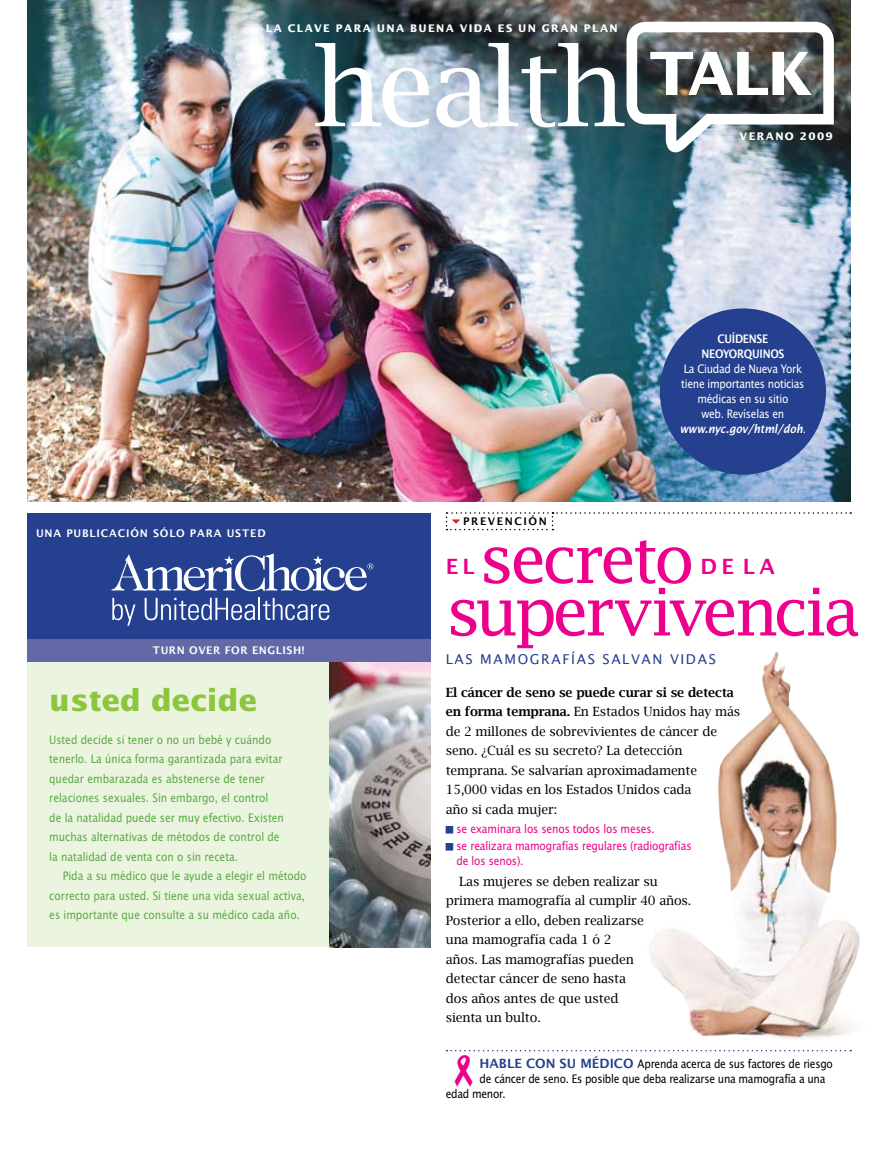
<style>
.page{position:relative;width:878px;height:1161px;background:#fff}
.page>*{position:absolute;margin:0;border:0;box-sizing:border-box;transform-origin:0 0}
.t1{font:66px "Lucida Fax";letter-spacing:-.07em;color:#ec008c}
.t2{font:700 30px "Lucida Sans";color:#8cc63f}
.t3{font:600 21px "Lucida Sans";color:#ec008c}
.t4{font:13.5px "Lucida Sans";letter-spacing:.12em;color:#25408f}
.t5{font:12.75px/19.5px "Lucida Bright";letter-spacing:-.01em;color:#000}
.t6{font:12.75px/19.5px "Lucida Sans Nar EF";color:#5aaa47}
.t7{font:12.75px "Lucida Sans Nar EF";letter-spacing:-.02em;color:#000}
.t8{font:12.75px/16.5px "Lucida Sans Nar EF";letter-spacing:-.01em;color:#ec008c}
.t9{font:12.75px/15px "Lucida Sans Nar EF";letter-spacing:-.02em;color:#fff;text-align:center}
.t10{font:12.75px "Lucida Sans Nar EF Dem Bol Ita";color:#fff}
.t11{font:12.75px/15px "Lucida Sans Nar EF Dem Bol";letter-spacing:-.02em;color:#fff}
.t12{font:600 10.5px "Lucida Sans";letter-spacing:.08em;color:#fff}
.t13{font:700 10.5px "Lucida Sans";letter-spacing:.13em;color:#fff}
.t14{font:600 10.5px "Lucida Sans";color:#000}
.s1{font-family:"Lucida Sans Nar EF"}
.s2{font-weight:600}
.s3{font-family:"Lucida Sans";font-weight:600;color:#25408f}
</style>
<div class="page">
<img style="left:27px;top:0;width:823px;height:502px">
<svg style="left:315px;top:43px;width:114px;height:85px"></svg>
<img style="left:436px;top:22px;width:397px;height:130px">
<div style="left:27px;top:662px;width:403px;height:285px;background:#ebf4de"></div>
<div style="left:659px;top:308px;width:167px;height:167px;background:#25408f;border-radius:50%"></div>
<img style="left:329px;top:662px;width:101px;height:285px">
<div style="left:27px;top:513px;width:403px;height:149px;background:#25408f"></div>
<div style="left:27px;top:639px;width:403px;height:23px;background:#6369a6"></div>
<svg style="left:112px;top:598px;width:23px;height:28px"></svg>
<svg style="left:145px;top:598px;width:110px;height:22px"></svg>
<hr style="left:258px;top:598px;width:2px;height:22px;background:#fff">
<svg style="left:263px;top:598px;width:66px;height:22px"></svg>
<svg style="left:111px;top:553px;width:262px;height:38px"></svg>
<img style="left:650px;top:652px;width:210px;height:388px">
<svg style="left:446px;top:1050px;width:405px;height:2px"></svg>
<svg style="left:446px;top:512px;width:405px;height:18px"></svg>
<p class="t13" style="left:266px;top:22px;width:9px">LA</p>
<p class="t13" style="left:288px;top:22px;width:331px">CLAVE PARA UNA BUENA VIDA ES UN GRAN PLAN</p>
<p class="t13" style="left:739px;top:130px;width:95px">VERANO 2009</p>
<p class="t12" style="left:36px;top:526px;width:10px">UNA</p>
<p class="t12" style="left:66px;top:526px;width:31px">PUBLICACI</p>
<p class="t12" style="left:130px;top:526px;width:47px">ÓN SÓLO</p>
<p class="t12" style="left:190px;top:526px;width:9px">PARA</p>
<p class="t12" style="left:227px;top:526px;width:25px">USTED</p>
<p class="t14" style="left:463px;top:515px;width:9px">PREVENCI</p>
<p class="t14" style="left:528px;top:515px;width:18px">ÓN</p>
<p class="t11" style="left:701px;top:332px;width:68px;text-indent:16px">CUÍDENSE<br>NEOYORQUIN</p>
<p class="t11" style="left:770px;top:347px;width:16px">OS</p>
<p class="t9" style="left:681px;top:362px;width:125px">La Ciudad de Nueva York tiene importantes noticias médicas en su sitio<br>web. Revíselas en</p>
<p class="t10" style="left:679px;top:422px;width:128px">www.nyc.gov/html/doh<span class="s1">.</span></p>
<p class="t12" style="left:153px;top:644px;width:9px">TURN</p>
<p class="t12" style="left:189px;top:644px;width:9px">OVER</p>
<p class="t12" style="left:225px;top:644px;width:35px">FOR ENGLI</p>
<p class="t12" style="left:286px;top:644px;width:19px">SH!</p>
<h2 class="t2" style="left:49px;top:682px;width:209px">USTED DECIDE</h2>
<p class="t6" style="left:49px;top:730px;width:236px">Usted decide si tener o no un bebé y cuándo tenerlo. La única forma garantizada para evitar quedar embarazada es abstenerse de tener relaciones sexuales. Sin embargo, el control<br>de la natalidad puede ser muy efectivo. Existen muchas alternativas de métodos de control de la natalidad de venta con o sin receta.</p>
<p class="t6" style="left:49px;top:866px;width:259px;text-indent:14px">Pida a su médico que le ayude a elegir el método correcto para usted. Si tiene una vida sexual activa, es importante que consulte a su médico cada año.</p>
<h1 class="t1" style="left:479px;top:521px;width:217px">secreto</h1>
<h3 class="t3" style="left:700px;top:554px;width:17px">DE</h3>
<h3 class="t3" style="left:743px;top:554px;width:16px">LA</h3>
<h1 class="t1" style="left:446px;top:573px;width:416px">supervivencia</h1>
<p class="t4" style="left:446px;top:651px;width:272px">LAS MAMOGRAFÍAS SALVAN VIDAS</p>
<p class="t5" style="left:446px;top:682px;width:296px"><span class="s2">El cáncer de seno se puede curar si se detecta en forma temprana.</span> En Estados Unidos hay más de 2 millones de sobrevivientes de cáncer de seno. ¿Cuál es su secreto? La detección temprana. Se salvarían aproximadamente 15,000 vidas en los Estados Unidos cada<br>año si cada mujer:</p>
<p class="t8" style="left:456px;top:821px;width:236px">se examinara los senos todos los meses.<br>se realizara mamografías regulares (radiografías</p>
<p class="t8" style="left:456px;top:852px;width:69px">de los senos).</p>
<p class="t5" style="left:446px;top:871px;width:247px;text-indent:13px">Las mujeres se deben realizar su primera mamografía al cumplir 40 años.<br>Posterior a ello, deben realizarse<br>una mamografía cada 1 ó 2<br>años. Las mamografías pueden<br>detectar cáncer de seno hasta<br>dos años antes de que usted<br>sienta un bulto.</p>
<p class="t7" style="left:479px;top:1057px;width:355px"><span class="s3">HABLE CON SU M ÉDICO</span> Aprenda acerca de sus factores de riesgo</p>
<p class="t7" style="left:479px;top:1072px;width:347px">de cáncer de seno. Es posible que deba realizarse una mamografía a una</p>
<p class="t7" style="left:445px;top:1087px;width:61px">edad menor.</p>
<h3 class="t3" style="left:446px;top:554px;width:15px">EL</h3>
</div>
